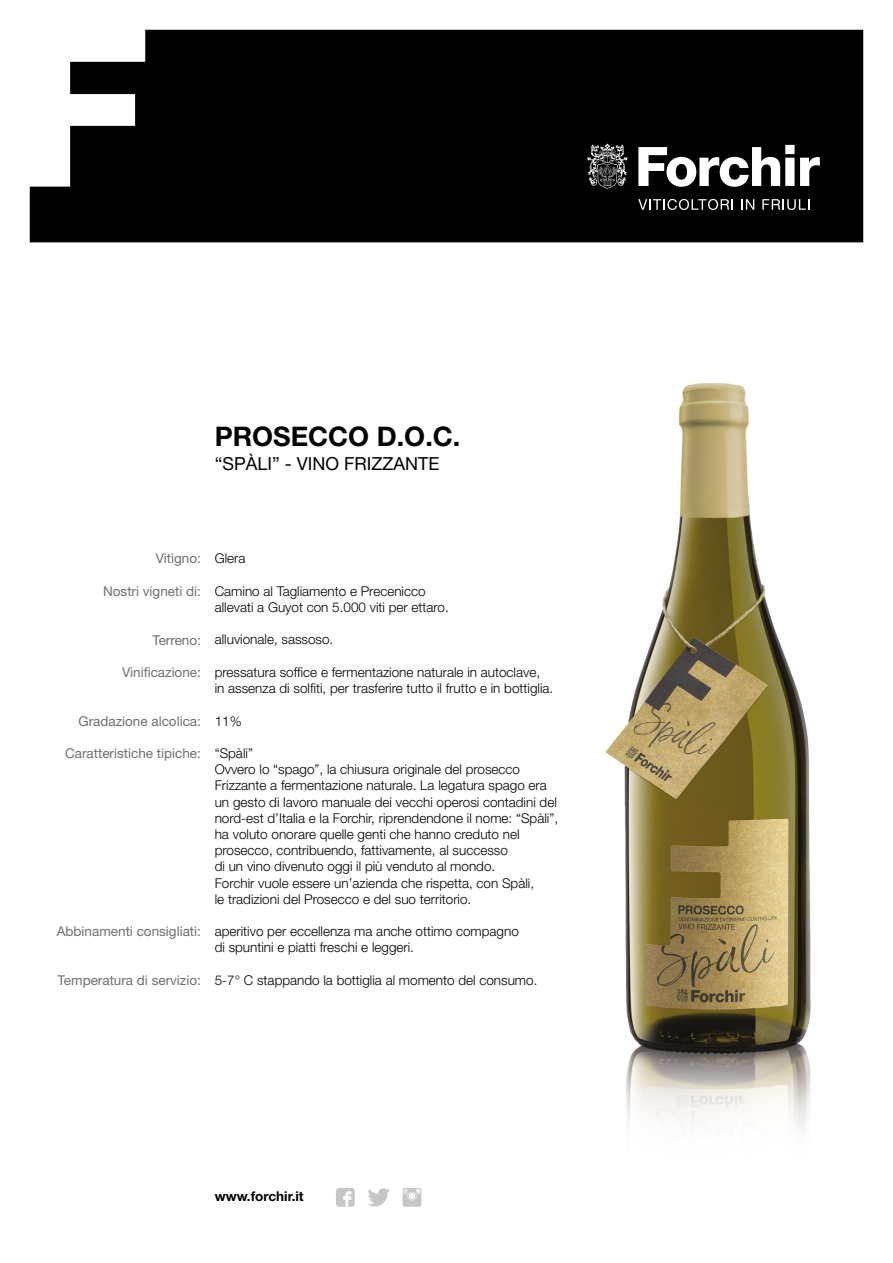
<style>
.page{position:relative;width:893px;height:1263px;background:#fff}
.page>*{position:absolute;margin:0;border:0;box-sizing:border-box;transform-origin:0 0}
.t1{font:700 27px "Helvetica Neue";color:#000}
.t2{font:18px "Helvetica Neue";color:#000}
.t3{font:300 13.5px/16.2px "Helvetica Neue";color:#000}
.t4{font:13.5px "Helvetica Neue";color:#706f6f}
.t5{font:700 13.5px "Helvetica Neue";color:#000}
</style>
<div class="page">
<img style="left:605px;top:383px;width:206px;height:748px">
<svg style="left:403px;top:1188px;width:18px;height:19px"></svg>
<svg style="left:336px;top:1188px;width:19px;height:19px"></svg>
<svg style="left:368px;top:1188px;width:22px;height:18px"></svg>
<div style="left:30px;top:30px;width:833px;height:212px;background:#000"></div>
<svg style="left:638px;top:145px;width:156px;height:42px"></svg>
<svg style="left:800px;top:157px;width:20px;height:29px"></svg>
<svg style="left:587px;top:144px;width:40px;height:45px;background:#4c4c4c"></svg>
<svg style="left:638px;top:199px;width:95px;height:11px"></svg>
<svg style="left:741px;top:199px;width:13px;height:11px"></svg>
<svg style="left:762px;top:199px;width:47px;height:11px"></svg>
<h1 class="t1" style="left:215px;top:420px;width:247px">PROSECCO D.O.C.</h1>
<h2 class="t2" style="left:215px;top:453px;width:226px">“SPÀLI” - VINO FRIZZANTE</h2>
<p class="t4" style="left:156px;top:551px;width:47px">Vitigno:</p>
<p class="t4" style="left:103px;top:583px;width:99px">Nostri vigneti di:</p>
<p class="t4" style="left:152px;top:632px;width:50px">Terreno:</p>
<p class="t4" style="left:122px;top:664px;width:80px">Vinificazione:</p>
<p class="t4" style="left:78px;top:713px;width:124px">Gradazione alcolica:</p>
<p class="t4" style="left:65px;top:745px;width:137px">Caratteristiche tipiche:</p>
<p class="t4" style="left:57px;top:923px;width:146px">Abbinamenti consigliati:</p>
<p class="t4" style="left:58px;top:972px;width:145px">Temperatura di servizio:</p>
<p class="t3" style="left:215px;top:550px;width:32px">Glera</p>
<p class="t3" style="left:215px;top:583px;width:236px">Camino al Tagliamento e Precenicco allevati a Guyot con 5.000 viti per ettaro.</p>
<p class="t3" style="left:215px;top:631px;width:120px">alluvionale, sassoso.</p>
<p class="t3" style="left:215px;top:664px;width:340px">pressatura soffice e fermentazione naturale in autoclave,<br>in assenza di solfiti, per trasferire tutto il frutto e in bottiglia.</p>
<p class="t3" style="left:215px;top:712px;width:29px">11%</p>
<p class="t3" style="left:215px;top:745px;width:345px">“Spàli”<br>Ovvero lo “spago”, la chiusura originale del prosecco Frizzante a fermentazione naturale. La legatura spago era un gesto di lavoro manuale dei vecchi operosi contadini del nord-est d’Italia e la Forchir, riprendendone il nome: “Spàli”, ha voluto onorare quelle genti che hanno creduto nel prosecco, contribuendo, fattivamente, al successo<br>di un vino divenuto oggi il più venduto al mondo.<br>Forchir vuole essere un’azienda che rispetta, con Spàli,<br>le tradizioni del Prosecco e del suo territorio.</p>
<p class="t3" style="left:215px;top:923px;width:306px">aperitivo per eccellenza ma anche ottimo compagno di spuntini e piatti freschi e leggeri.</p>
<p class="t3" style="left:215px;top:971px;width:324px">5-7° C stappando la bottiglia al momento del consumo.</p>
<p class="t5" style="left:215px;top:1188px;width:90px">www.forchir.it</p>
</div>
